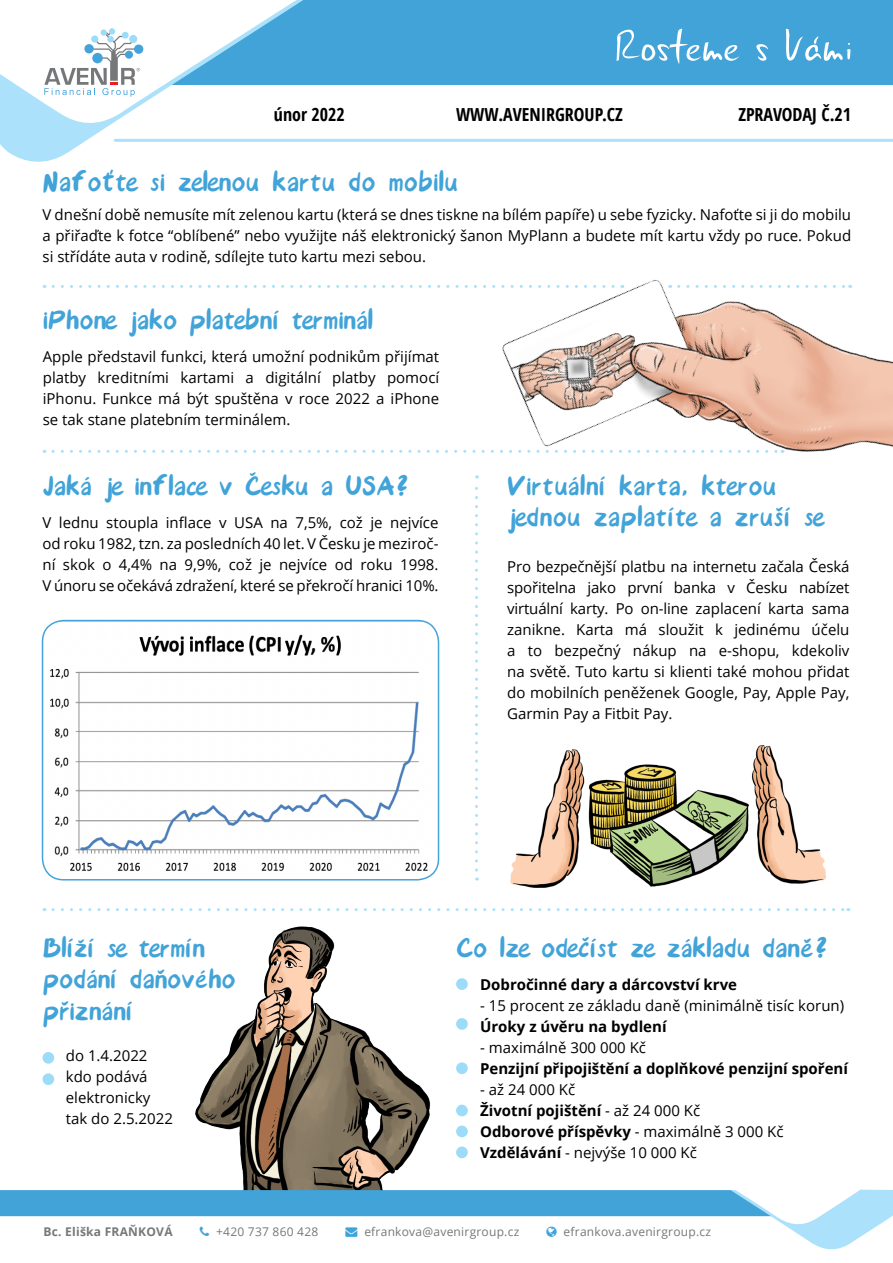
<style>
.page{position:relative;width:893px;height:1263px;background:#fff}
.page>*{position:absolute;margin:0;border:0;box-sizing:border-box;transform-origin:0 0}
.t1{font:36px/31.5px "Avenir Font";letter-spacing:-.01em;color:#41a3d8}
.t2{font:700 condensed 18px "Open Sans";color:#000}
.t3{font:15px/21px "Open Sans";color:#000;text-align:justify}
.t4{font:700 15px "Open Sans";color:#000}
.t5{font:12px "Open Sans";letter-spacing:.02em;color:#757779}
.t6{font:700 12px "Open Sans";letter-spacing:.02em;color:#757779}
.s1{font-weight:700}
.s2{color:#40a4da}
</style>
<div class="page">
<img style="left:511px;top:746px;width:315px;height:141px">
<img style="left:195px;top:926px;width:236px;height:263px">
<svg style="left:53px;top:285px;width:397px;height:3px"></svg>
<svg style="left:53px;top:450px;width:395px;height:3px"></svg>
<svg style="left:53px;top:908px;width:796px;height:3px"></svg>
<svg style="left:475px;top:633px;width:3px;height:237px"></svg>
<img style="left:43px;top:620px;width:395px;height:260px">
<div style="left:42px;top:620px;width:397px;height:260px;border:2px solid #44a3db;border-radius:21px"></div>
<div style="left:43px;top:1052px;width:11px;height:12px;background:#9ddcf9;border-radius:50%"></div>
<div style="left:43px;top:1073px;width:11px;height:12px;background:#9ddcf9;border-radius:50%"></div>
<div style="left:456px;top:978px;width:12px;height:12px;background:#9ddcf9;border-radius:50%"></div>
<div style="left:456px;top:1018px;width:12px;height:12px;background:#9ddcf9;border-radius:50%"></div>
<div style="left:456px;top:1062px;width:12px;height:12px;background:#9ddcf9;border-radius:50%"></div>
<div style="left:456px;top:1105px;width:12px;height:11px;background:#9ddcf9;border-radius:50%"></div>
<div style="left:456px;top:1125px;width:12px;height:12px;background:#9ddcf9;border-radius:50%"></div>
<div style="left:456px;top:1146px;width:12px;height:12px;background:#9ddcf9;border-radius:50%"></div>
<img style="left:451px;top:138px;width:442px;height:495px">
<div style="left:22px;top:0;width:871px;height:85px;background:#41a3d8"></div>
<svg style="left:0;top:0;width:328px;height:162px"></svg>
<svg style="left:617px;top:29px;width:123px;height:35px"></svg>
<svg style="left:756px;top:44px;width:13px;height:17px"></svg>
<svg style="left:786px;top:29px;width:64px;height:32px"></svg>
<svg style="left:0;top:0;width:302px;height:129px"></svg>
<hr style="left:115px;top:139px;width:778px;height:3px;background:#abe1fa">
<svg style="left:0;top:1189px;width:893px;height:61px"></svg>
<p class="t2" style="left:274px;top:101px;width:72px">únor 2022</p>
<p class="t2" style="left:456px;top:101px;width:168px">WWW.AVENIRGROUP.CZ</p>
<p class="t2" style="left:738px;top:101px;width:114px">ZPRAVODAJ Č.21</p>
<h1 class="t1" style="left:43px;top:167px;width:417px">Nafoťte si zelenou kartu do mobilu</h1>
<p class="t3" style="left:43px;top:203px;width:810px">V dnešní době nemusíte mít zelenou kartu (která se dnes tiskne na bílém papíře) u sebe fyzicky. Nafoťte si ji do mobilu a přiřaďte k fotce “oblíbené” nebo využijte náš elektronický šanon MyPlann a budete mít kartu vždy po ruce. Pokud si střídáte auta v rodině, sdílejte tuto kartu mezi sebou.</p>
<h1 class="t1" style="left:43px;top:305px;width:332px">iPhone jako platební terminál</h1>
<p class="t3" style="left:43px;top:345px;width:398px">Apple představil funkci, která umožní podnikům přijímat platby kreditními kartami a digitální platby pomocí iPhonu. Funkce má být spuštěna v roce 2022 a iPhone se tak stane platebním terminálem.</p>
<h1 class="t1" style="left:43px;top:471px;width:368px">Jaká je inflace v Česku a USA?</h1>
<p class="t3" style="left:43px;top:512px;width:398px">V lednu stoupla inflace v USA na 7,5%, což je nejvíce od roku 1982, tzn. za posledních 40 let. V Česku je meziroč&shy;ní skok o 4,4% na 9,9%, což je nejvíce od roku 1998.<br>V únoru se očekává zdražení, které se překročí hranici 10%.</p>
<h1 class="t1" style="left:507px;top:471px;width:318px">Virtuální karta, kterou jednou zaplatíte a zruší se</h1>
<p class="t3" style="left:507px;top:555px;width:344px">Pro bezpečnější platbu na internetu začala Česká spořitelna jako první banka v Česku nabízet virtuální karty. Po on-line zaplacení karta sama zanikne. Karta má sloužit k jedinému účelu a to bezpečný nákup na e-shopu, kdekoliv na světě. Tuto kartu si klienti také mohou přidat do mobilních peněženek Google, Pay, Apple Pay, Garmin Pay a Fitbit Pay.</p>
<h1 class="t1" style="left:43px;top:933px;width:195px">Blíží se termín podání daňového přiznání</h1>
<p class="t3" style="left:66px;top:1045px;width:109px;text-align:left">do 1.4.2022 kdo podává elektronicky tak do 2.5.2022</p>
<h1 class="t1" style="left:456px;top:933px;width:374px">Co lze odečíst ze základu daně?</h1>
<p class="t4" style="left:480px;top:974px;width:258px">Dobročinné dary a dárcovství krve</p>
<p class="t3" style="left:480px;top:994px;width:365px">- 15 procent ze základu daně (minimálně tisíc korun)</p>
<p class="t4" style="left:480px;top:1016px;width:188px">Úroky z úvěru na bydlení</p>
<p class="t3" style="left:480px;top:1036px;width:167px">- maximálně 300 000 Kč</p>
<p class="t4" style="left:480px;top:1058px;width:369px">Penzijní připojištění a doplňkové penzijní spoření</p>
<p class="t3" style="left:480px;top:1078px;width:305px;text-align:left">- až 24 000 Kč<br><span class="s1">Životní pojištění</span> - až 24 000 Kč<br><span class="s1">Odborové příspěvky</span> - maximálně 3 000 Kč<br><span class="s1">Vzdělávání</span> - nejvýše 10 000 Kč</p>
<p class="t6" style="left:44px;top:1223px;width:131px">Bc. Eliška FRAŇKOVÁ</p>
<p class="t5" style="left:216px;top:1223px;width:104px">+420 737 860 428</p>
<p class="t5" style="left:345px;top:1223px;width:175px"><span class="s2">→</span> efrankova@avenirgroup.cz</p>
<p class="t5" style="left:564px;top:1223px;width:149px">efrankova.avenirgroup.cz</p>
</div>
